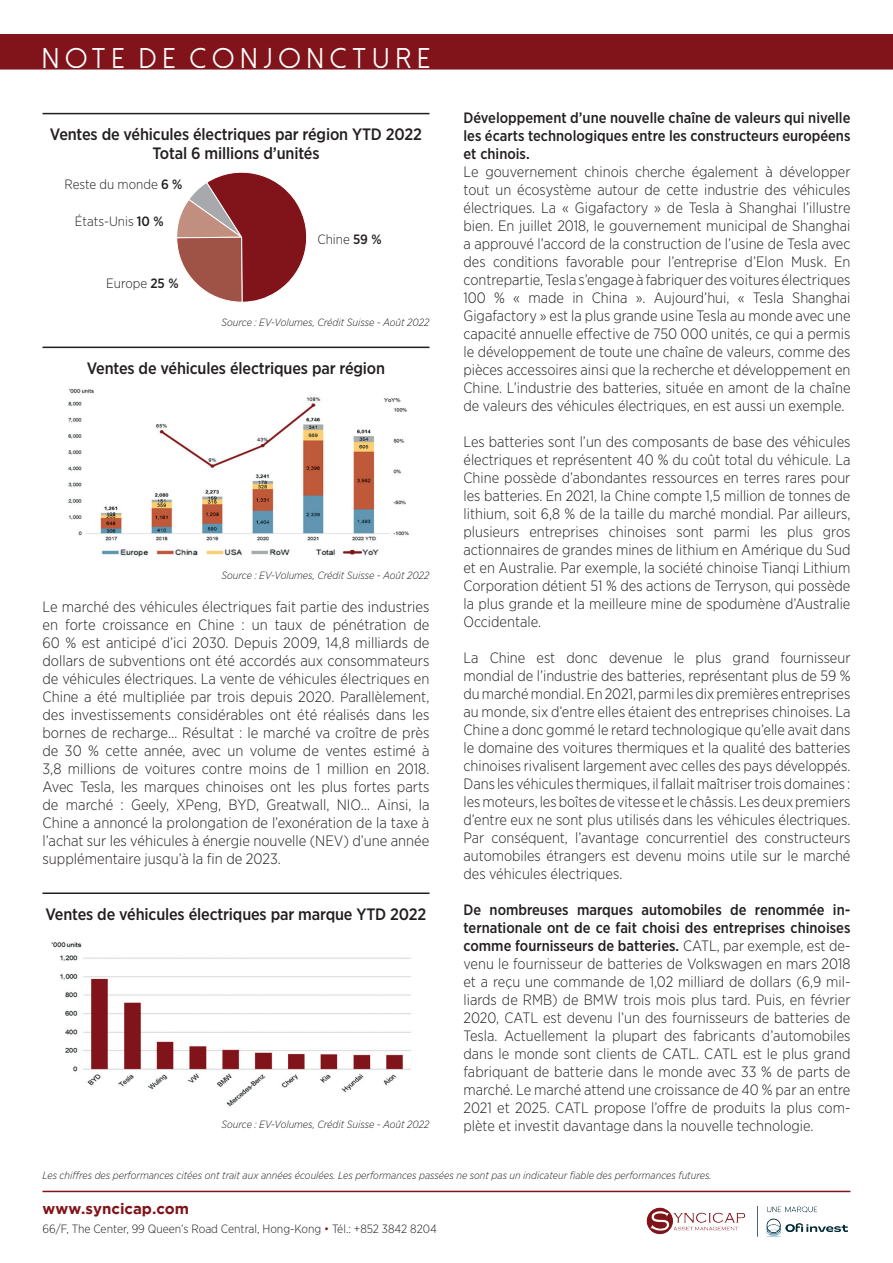
<style>
.page{position:relative;width:893px;height:1263px;background:#fff}
.page>*{position:absolute;margin:0;border:0;box-sizing:border-box;transform-origin:0 0}
.t1{font:28.5px "Dolce Vita";letter-spacing:.245em;color:#fff}
.t2{font:500 16.5px/19.5px "Gotham Narrow";letter-spacing:-.01em;color:#231f20;text-align:center}
.t3{font:300 15px/18px "Gotham Narrow";color:#231f20;text-align:justify}
.t4{font:500 15px/18px "Gotham Narrow";color:#231f20;text-align:justify}
.t5{font:700 15px "Gotham";color:#81141a}
.t6{font:300 13.5px "Gotham Narrow";color:#231f20}
.t7{font:300 12px "Gotham Narrow";color:#231f20}
.t8{font:italic 300 10.5px "Gotham Narrow";color:#231f20}
.s1{font-weight:500}
.s2{color:#81141a}
</style>
<div class="page">
<div style="left:0;top:34px;width:893px;height:34px;background:#81141a"></div>
<hr style="left:0;top:68px;width:893px;height:2px;background:#81141a">
<hr style="left:43px;top:1191px;width:807px;height:1px;background:#81141a">
<img style="left:646px;top:1205px;width:202px;height:32px">
<hr style="left:43px;top:113px;width:386px;height:1px;background:#231f20">
<hr style="left:43px;top:347px;width:386px;height:1px;background:#231f20">
<hr style="left:43px;top:892px;width:386px;height:2px;background:#231f20">
<svg style="left:176px;top:172px;width:131px;height:131px"></svg>
<img style="left:68px;top:388px;width:341px;height:169px">
<img style="left:51px;top:942px;width:360px;height:165px">
<h1 class="t1" style="left:43px;top:44px;width:389px">NOTE DE CONJONCTURE</h1>
<p class="t4" style="left:463px;top:108px;width:388px">Développement d’une nouvelle chaîne de valeurs qui nivelle les écarts technologiques entre les constructeurs européens et chinois.</p>
<p class="t3" style="left:463px;top:162px;width:388px">Le gouvernement chinois cherche également à développer tout un écosystème autour de cette industrie des véhicules électriques. La « Gigafactory » de Tesla à Shanghai l’illustre bien. En juillet 2018, le gouvernement municipal de Shanghai a approuvé l’accord de la construction de l’usine de Tesla avec des conditions favorable pour l’entreprise d’Elon Musk. En contrepartie, Tesla s’engage à fabriquer des voitures électriques 100 % « made in China ». Aujourd’hui, « Tesla Shanghai Gigafactory » est la plus grande usine Tesla au monde avec une capacité annuelle effective de 750 000 unités, ce qui a permis le développement de toute une chaîne de valeurs, comme des pièces accessoires ainsi que la recherche et développement en Chine. L’industrie des batteries, située en amont de la chaîne de valeurs des véhicules électriques, en est aussi un exemple.</p>
<p class="t3" style="left:463px;top:432px;width:388px">Les batteries sont l’un des composants de base des véhicules électriques et représentent 40 % du coût total du véhicule. La Chine possède d’abondantes ressources en terres rares pour les batteries. En 2021, la Chine compte 1,5 million de tonnes de lithium, soit 6,8 % de la taille du marché mondial. Par ailleurs, plusieurs entreprises chinoises sont parmi les plus gros actionnaires de grandes mines de lithium en Amérique du Sud et en Australie. Par exemple, la société chinoise Tianqi Lithium Corporation détient 51 % des actions de Terryson, qui possède la plus grande et la meilleure mine de spodumène d’Australie Occidentale.</p>
<p class="t3" style="left:463px;top:648px;width:388px">La Chine est donc devenue le plus grand fournisseur mondial de l’industrie des batteries, représentant plus de 59 % du marché mondial. En 2021, parmi les dix premières entreprises au monde, six d’entre elles étaient des entreprises chinoises. La Chine a donc gommé le retard technologique qu’elle avait dans le domaine des voitures thermiques et la qualité des batteries chinoises rivalisent largement avec celles des pays développés.<br>Dans les véhicules thermiques, il fallait maîtriser trois domaines : les moteurs, les boîtes de vitesse et le châssis. Les deux premiers d’entre eux ne sont plus utilisés dans les véhicules électriques.<br>Par conséquent, l’avantage concurrentiel des constructeurs automobiles étrangers est devenu moins utile sur le marché des véhicules électriques.</p>
<p class="t3" style="left:463px;top:900px;width:388px"><span class="s1">De nombreuses marques automobiles de renommée in&shy;ternationale ont de ce fait choisi des entreprises chinoises comme fournisseurs de batteries.</span> CATL, par exemple, est de&shy;venu le fournisseur de batteries de Volkswagen en mars 2018 et a reçu une commande de 1,02 milliard de dollars (6,9 mil&shy;liards de RMB) de BMW trois mois plus tard. Puis, en février 2020, CATL est devenu l’un des fournisseurs de batteries de Tesla. Actuellement la plupart des fabricants d’automobiles dans le monde sont clients de CATL. CATL est le plus grand fabriquant de batterie dans le monde avec 33 % de parts de marché. Le marché attend une croissance de 40 % par an entre 2021 et 2025. CATL propose l’offre de produits la plus com&shy;plète et investit davantage dans la nouvelle technologie.</p>
<p class="t8" style="left:43px;top:1168px;width:671px">Les chiffres des performances citées ont trait aux années écoulées. Les performances passées ne sont pas un indicateur fiable des performances futures.</p>
<p class="t5" style="left:43px;top:1200px;width:148px">www.syncicap.com</p>
<p class="t7" style="left:43px;top:1222px;width:396px">66/F, The Center, 99 Queen’s Road Central, Hong-Kong <span class="s2">•</span> Tél.: +852 3842 8204</p>
<p class="t2" style="left:50px;top:124px;width:374px">Ventes de véhicules électriques par région YTD 2022<br>Total 6 millions d’unités</p>
<p class="t6" style="left:64px;top:176px;width:120px">Reste du monde <span class="s1">6 %</span></p>
<p class="t6" style="left:75px;top:213px;width:90px">États-Unis <span class="s1">10 %</span></p>
<p class="t6" style="left:317px;top:231px;width:66px">Chine <span class="s1">59 %</span></p>
<p class="t6" style="left:106px;top:275px;width:74px">Europe <span class="s1">25 %</span></p>
<p class="t8" style="left:221px;top:316px;width:210px">Source : EV-Volumes, Crédit Suisse - Août 2022</p>
<p class="t2" style="left:87px;top:358px;width:300px">Ventes de véhicules électriques par région</p>
<p class="t8" style="left:221px;top:569px;width:210px">Source : EV-Volumes, Crédit Suisse - Août 2022</p>
<p class="t3" style="left:43px;top:597px;width:388px">Le marché des véhicules électriques fait partie des industries en forte croissance en Chine : un taux de pénétration de 60 % est anticipé d’ici 2030. Depuis 2009, 14,8 milliards de dollars de subventions ont été accordés aux consommateurs de véhicules électriques. La vente de véhicules électriques en Chine a été multipliée par trois depuis 2020. Parallèlement, des investissements considérables ont été réalisés dans les bornes de recharge… Résultat : le marché va croître de près de 30 % cette année, avec un volume de ventes estimé à 3,8 millions de voitures contre moins de 1 million en 2018.<br>Avec Tesla, les marques chinoises ont les plus fortes parts de marché : Geely, XPeng, BYD, Greatwall, NIO… Ainsi, la Chine a annoncé la prolongation de l’exonération de la taxe à l’achat sur les véhicules à énergie nouvelle (NEV) d’une année supplémentaire jusqu’à la fin de 2023.</p>
<p class="t2" style="left:46px;top:904px;width:382px">Ventes de véhicules électriques par marque YTD 2022</p>
<p class="t8" style="left:221px;top:1118px;width:210px">Source : EV-Volumes, Crédit Suisse - Août 2022</p>
</div>
